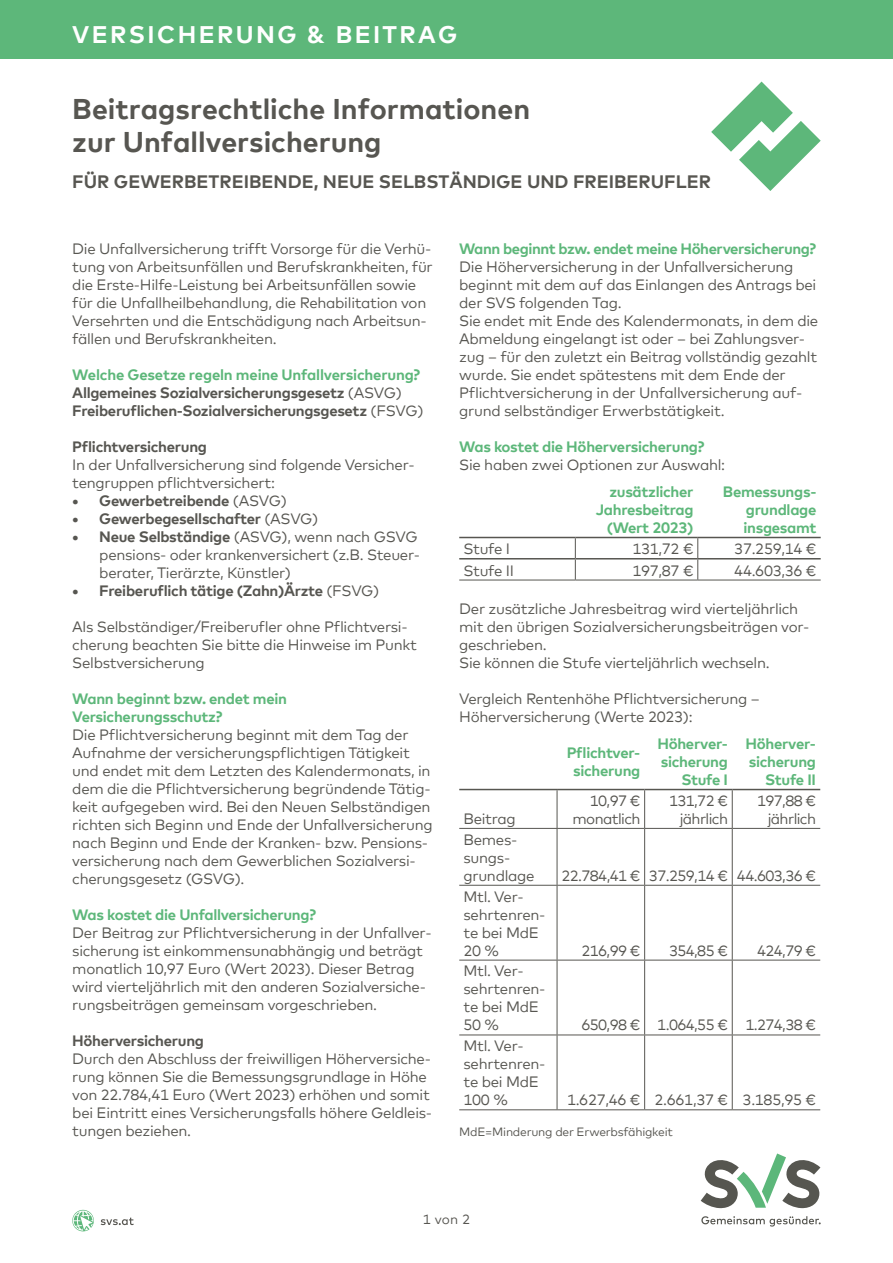
<style>
.page{position:relative;width:893px;height:1263px;background:#fff}
.page>*{position:absolute;margin:0;border:0;box-sizing:border-box;transform-origin:0 0}
.t1{font:700 28.5px/33px "Mark Offc Pro";color:#575651}
.t2{font:700 24px "Mark Offc Pro";letter-spacing:.1em;color:#fff}
.t3{font:700 18px "Mark Offc Pro";color:#575651}
.t4{font:15px/18px "Mark Offc Pro";letter-spacing:-.02em;color:#575651}
.t5{font:700 15px/18px "Mark Offc Pro";letter-spacing:-.02em;color:#5db77a;text-align:right}
.t6{font:700 15px/18px "Mark Offc Pro";letter-spacing:-.02em;color:#575651}
.t7{font:15px/18px "Mark Offc Pro";letter-spacing:-.04em;color:#575651;text-align:right}
.t8{font:13.5px "Mark Offc Pro";color:#575651}
.t9{font:12px "Mark Offc Pro";letter-spacing:-.02em;color:#575651}
.s1{color:#5db77a}
.s2{font-weight:400}
.s3{font-weight:700}
</style>
<div class="page">
<svg style="left:575px;top:538px;width:1px;height:42px"></svg>
<hr style="left:459px;top:580px;width:116px;height:1px;background:#575651">
<hr style="left:575px;top:580px;width:123px;height:1px;background:#575651">
<hr style="left:698px;top:580px;width:123px;height:1px;background:#575651">
<svg style="left:697px;top:538px;width:1px;height:42px"></svg>
<hr style="left:459px;top:537px;width:116px;height:1px;background:#575651">
<hr style="left:575px;top:537px;width:123px;height:1px;background:#575651">
<hr style="left:698px;top:537px;width:123px;height:1px;background:#575651">
<hr style="left:459px;top:558px;width:116px;height:1px;background:#575651">
<hr style="left:575px;top:558px;width:123px;height:1px;background:#575651">
<hr style="left:698px;top:558px;width:123px;height:1px;background:#575651">
<hr style="left:557px;top:790px;width:1px;height:38px;background:#575651">
<hr style="left:644px;top:790px;width:1px;height:38px;background:#575651">
<hr style="left:732px;top:790px;width:1px;height:38px;background:#575651">
<hr style="left:459px;top:828px;width:98px;height:1px;background:#575651">
<hr style="left:557px;top:828px;width:88px;height:1px;background:#575651">
<hr style="left:557px;top:829px;width:1px;height:56px;background:#575651">
<hr style="left:645px;top:828px;width:87px;height:1px;background:#575651">
<hr style="left:644px;top:829px;width:1px;height:56px;background:#575651">
<hr style="left:732px;top:828px;width:88px;height:1px;background:#575651">
<hr style="left:732px;top:829px;width:1px;height:56px;background:#575651">
<hr style="left:459px;top:885px;width:98px;height:1px;background:#575651">
<hr style="left:557px;top:885px;width:88px;height:1px;background:#575651">
<hr style="left:557px;top:886px;width:1px;height:74px;background:#575651">
<hr style="left:645px;top:885px;width:87px;height:1px;background:#575651">
<hr style="left:644px;top:886px;width:1px;height:74px;background:#575651">
<hr style="left:732px;top:885px;width:88px;height:1px;background:#575651">
<hr style="left:732px;top:886px;width:1px;height:74px;background:#575651">
<hr style="left:459px;top:960px;width:98px;height:1px;background:#575651">
<hr style="left:557px;top:960px;width:88px;height:1px;background:#575651">
<hr style="left:557px;top:960px;width:1px;height:74px;background:#575651">
<hr style="left:645px;top:960px;width:87px;height:1px;background:#575651">
<hr style="left:644px;top:960px;width:1px;height:74px;background:#575651">
<hr style="left:732px;top:960px;width:88px;height:1px;background:#575651">
<hr style="left:732px;top:960px;width:1px;height:74px;background:#575651">
<hr style="left:459px;top:1034px;width:98px;height:1px;background:#575651">
<hr style="left:557px;top:1034px;width:88px;height:1px;background:#575651">
<hr style="left:557px;top:1035px;width:1px;height:74px;background:#575651">
<hr style="left:645px;top:1034px;width:87px;height:1px;background:#575651">
<hr style="left:644px;top:1035px;width:1px;height:74px;background:#575651">
<hr style="left:732px;top:1034px;width:88px;height:1px;background:#575651">
<hr style="left:732px;top:1035px;width:1px;height:74px;background:#575651">
<hr style="left:459px;top:1109px;width:98px;height:1px;background:#575651">
<hr style="left:557px;top:1109px;width:88px;height:1px;background:#575651">
<hr style="left:645px;top:1109px;width:87px;height:1px;background:#575651">
<hr style="left:732px;top:1109px;width:88px;height:1px;background:#575651">
<hr style="left:459px;top:789px;width:98px;height:1px;background:#575651">
<hr style="left:557px;top:789px;width:88px;height:1px;background:#575651">
<hr style="left:645px;top:789px;width:87px;height:1px;background:#575651">
<hr style="left:732px;top:789px;width:88px;height:1px;background:#575651">
<div style="left:0;top:0;width:893px;height:59px;background:#5db77a"></div>
<svg style="left:711px;top:82px;width:110px;height:109px"></svg>
<svg style="left:701px;top:1153px;width:119px;height:56px"></svg>
<svg style="left:701px;top:1216px;width:120px;height:10px"></svg>
<svg style="left:72px;top:1210px;width:22px;height:21px"></svg>
<svg style="left:101px;top:1217px;width:33px;height:8px"></svg>
<h2 class="t2" style="left:72px;top:16px;width:387px">VERSICHERUNG &amp; BEITRAG</h2>
<h1 class="t1" style="left:72px;top:90px;width:459px">Beitragsrechtliche Informationen zur Unfallversicherung</h1>
<p class="t3" style="left:72px;top:168px;width:640px">FÜR GEWERBETREIBENDE, NEUE SELBSTÄNDIGE UND FREIBERUFLER</p>
<p class="t4" style="left:72px;top:239px;width:362px">Die Unfallversicherung trifft Vorsorge für die Verhü&shy;tung von Arbeitsunfällen und Berufskrankheiten, für die Erste-Hilfe-Leistung bei Arbeitsunfällen sowie für die Unfallheilbehandlung, die Rehabilitation von Versehrten und die Entschädigung nach Arbeitsun&shy;fällen und Berufskrankheiten.</p>
<p class="t6" style="left:72px;top:365px;width:353px"><span class="s1">Welche Gesetze regeln meine Unfallversicherung?<br></span>Allgemeines Sozialversicherungsgesetz <span class="s2">(ASVG)<br></span>Freiberuflichen-Sozialversicherungsgesetz <span class="s2">(FSVG)</span></p>
<p class="t6" style="left:72px;top:437px;width:136px">Pflichtversicherung</p>
<p class="t4" style="left:72px;top:455px;width:344px">In der Unfallversicherung sind folgende Versicher&shy;tengruppen pflichtversichert:</p>
<p class="t6" style="left:72px;top:491px;width:216px">• Gewerbetreibende <span class="s2">(ASVG)</span></p>
<p class="t6" style="left:72px;top:509px;width:248px">• Gewerbegesellschafter <span class="s2">(ASVG)</span></p>
<p class="t4" style="left:99px;top:527px;width:322px;text-indent:-27px"><span class="s3">• Neue Selbständige</span> (ASVG), wenn nach GSVG pensions- oder krankenversichert (z.B. Steuer&shy;berater, Tierärzte, Künstler)</p>
<p class="t6" style="left:72px;top:581px;width:309px">• Freiberuflich tätige (Zahn)Ärzte <span class="s2">(FSVG)</span></p>
<p class="t4" style="left:72px;top:617px;width:346px">Als Selbständiger/Freiberufler ohne Pflichtversi&shy;cherung beachten Sie bitte die Hinweise im Punkt<br>Selbstversicherung</p>
<p class="t5" style="left:72px;top:689px;width:216px;text-align:left">Wann beginnt bzw. endet mein<br>Versicherungsschutz?</p>
<p class="t4" style="left:72px;top:725px;width:362px">Die Pflichtversicherung beginnt mit dem Tag der Aufnahme der versicherungspflichtigen Tätigkeit und endet mit dem Letzten des Kalendermonats, in dem die die Pflichtversicherung begründende Tätig&shy;keit aufgegeben wird. Bei den Neuen Selbständigen richten sich Beginn und Ende der Unfallversicherung nach Beginn und Ende der Kranken- bzw. Pensions&shy;versicherung nach dem Gewerblichen Sozialversi&shy;cherungsgesetz (GSVG).</p>
<p class="t5" style="left:72px;top:905px;width:245px">Was kostet die Unfallversicherung?</p>
<p class="t4" style="left:72px;top:923px;width:361px">Der Beitrag zur Pflichtversicherung in der Unfallver&shy;sicherung ist einkommensunabhängig und beträgt monatlich 10,97 Euro (Wert 2023). Dieser Betrag wird vierteljährlich mit den anderen Sozialversiche&shy;rungsbeiträgen gemeinsam vorgeschrieben.</p>
<p class="t6" style="left:72px;top:1031px;width:133px">Höherversicherung</p>
<p class="t4" style="left:72px;top:1049px;width:361px">Durch den Abschluss der freiwilligen Höherversiche&shy;rung können Sie die Bemessungsgrundlage in Höhe von 22.784,41 Euro (Wert 2023) erhöhen und somit bei Eintritt eines Versicherungsfalls höhere Geldleis&shy;tungen beziehen.</p>
<p class="t5" style="left:459px;top:239px;width:358px">Wann beginnt bzw. endet meine Höherversicherung?</p>
<p class="t4" style="left:459px;top:257px;width:361px">Die Höherversicherung in der Unfallversicherung beginnt mit dem auf das Einlangen des Antrags bei der SVS folgenden Tag.<br>Sie endet mit Ende des Kalendermonats, in dem die Abmeldung eingelangt ist oder – bei Zahlungsver&shy;zug – für den zuletzt ein Beitrag vollständig gezahlt wurde. Sie endet spätestens mit dem Ende der Pflichtversicherung in der Unfallversicherung auf&shy;grund selbständiger Erwerbstätigkeit.</p>
<p class="t5" style="left:459px;top:437px;width:247px">Was kostet die Höherversicherung?</p>
<p class="t4" style="left:459px;top:455px;width:267px">Sie haben zwei Optionen zur Auswahl:</p>
<p class="t5" style="left:596px;top:481px;width:99px">zusätzlicher<br>Jahresbeitrag (Wert 2023)</p>
<p class="t5" style="left:743px;top:481px;width:74px;text-align:justify;text-indent:-20px">Bemessungs&shy;grundlage insgesamt</p>
<p class="t4" style="left:463px;top:539px;width:48px">Stufe I</p>
<p class="t4" style="left:632px;top:539px;width:63px">131,72 €</p>
<p class="t4" style="left:734px;top:539px;width:84px">37.259,14 €</p>
<p class="t4" style="left:463px;top:560px;width:52px">Stufe II</p>
<p class="t4" style="left:632px;top:560px;width:63px">197,87 €</p>
<p class="t4" style="left:734px;top:560px;width:84px">44.603,36 €</p>
<p class="t4" style="left:459px;top:599px;width:352px">Der zusätzliche Jahresbeitrag wird vierteljährlich mit den übrigen Sozialversicherungsbeiträgen vor&shy;geschrieben.<br>Sie können die Stufe vierteljährlich wechseln.</p>
<p class="t4" style="left:459px;top:689px;width:302px">Vergleich Rentenhöhe Pflichtversicherung –<br>Höherversicherung (Werte 2023):</p>
<p class="t5" style="left:567px;top:742px;width:75px;text-align:center">Pflichtver&shy;sicherung</p>
<p class="t5" style="left:657px;top:733px;width:72px">Höherver&shy;sicherung<br>Stufe I</p>
<p class="t5" style="left:745px;top:733px;width:72px">Höherver&shy;sicherung<br>Stufe II</p>
<p class="t4" style="left:463px;top:808px;width:54px">Beitrag</p>
<p class="t7" style="left:572px;top:790px;width:69px">10,97 € monatlich</p>
<p class="t7" style="left:669px;top:790px;width:61px">131,72 € jährlich</p>
<p class="t7" style="left:757px;top:790px;width:61px">197,88 € jährlich</p>
<p class="t4" style="left:464px;top:829px;width:73px">Bemes&shy;sungs&shy;grundlage</p>
<p class="t4" style="left:464px;top:886px;width:83px">Mtl. Ver&shy;sehrtenren&shy;te bei MdE<br>20 %</p>
<p class="t4" style="left:464px;top:961px;width:83px">Mtl. Ver&shy;sehrtenren&shy;te bei MdE<br>50 %</p>
<p class="t7" style="left:561px;top:865px;width:256px">22.784,41 € 37.259,14 € 44.603,36 €</p>
<p class="t4" style="left:581px;top:940px;width:61px">216,99 €</p>
<p class="t4" style="left:669px;top:940px;width:61px">354,85 €</p>
<p class="t4" style="left:757px;top:940px;width:61px">424,79 €</p>
<p class="t7" style="left:581px;top:1015px;width:236px">650,98 € 1.064,55 € 1.274,38 €</p>
<p class="t4" style="left:464px;top:1036px;width:83px">Mtl. Ver&shy;sehrtenren&shy;te bei MdE<br>100 %</p>
<p class="t4" style="left:567px;top:1090px;width:251px">1.627,46 € 2.661,37 € 3.185,95 €</p>
<p class="t9" style="left:459px;top:1123px;width:215px">MdE=Minderung der Erwerbsfähigkeit</p>
<p class="t8" style="left:423px;top:1209px;width:49px">1 von 2</p>
</div>
